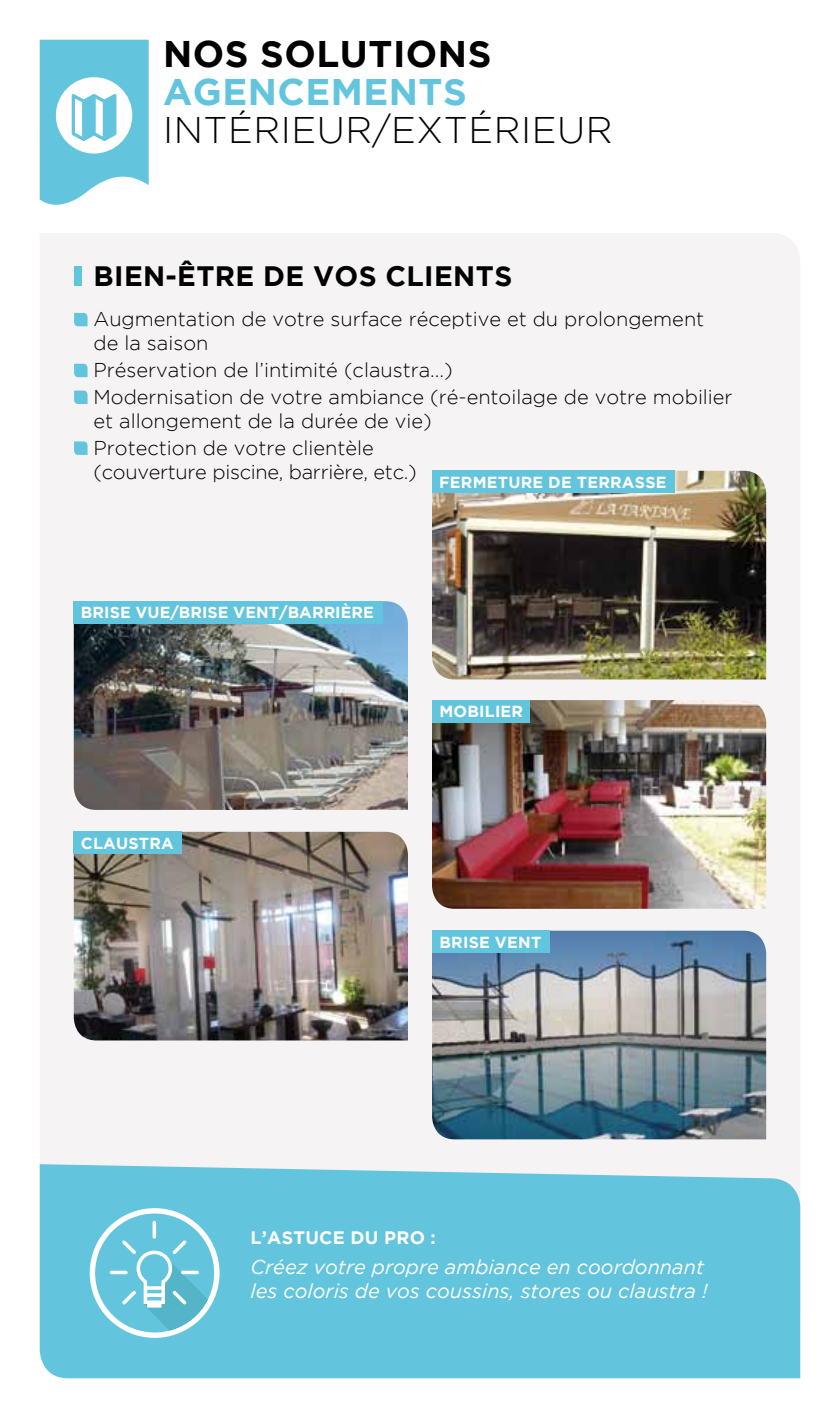
<style>
.page{position:relative;width:840px;height:1418px;background:#fff}
.page>*{position:absolute;margin:0;border:0;box-sizing:border-box;transform-origin:0 0}
.t1{font:300 37px "Gotham";letter-spacing:.015em;color:#000}
.t2{font:700 37px "Gotham";color:#000}
.t3{font:700 37px "Gotham";color:#62c4dd}
.t4{font:700 28px "Gotham";color:#000}
.t5{font:300 20px/26.8px "Gotham";color:#000}
.t6{font:italic 20px/24px "Gotham";color:#fff}
.t7{font:700 18px "Gotham";letter-spacing:.015em;color:#fff}
.t8{font:700 16px "Gotham";letter-spacing:.015em;color:#fff}
</style>
<div class="page">
<div style="left:40px;top:233px;width:759px;height:931px;background:#f5f3f3"></div>
<svg style="left:74px;top:313px;width:13px;height:13px"></svg>
<svg style="left:74px;top:364px;width:13px;height:13px"></svg>
<svg style="left:74px;top:390px;width:13px;height:14px"></svg>
<svg style="left:74px;top:441px;width:13px;height:14px"></svg>
<div style="left:74px;top:266px;width:8px;height:20px;background:#62c4dd"></div>
<img style="left:74px;top:601px;width:334px;height:209px">
<div style="left:74px;top:601px;width:309px;height:22px;background:#62c4dd"></div>
<img style="left:432px;top:471px;width:333px;height:208px">
<div style="left:432px;top:471px;width:242px;height:22px;background:#62c4dd"></div>
<img style="left:74px;top:831px;width:334px;height:209px">
<div style="left:74px;top:831px;width:108px;height:22px;background:#62c4dd"></div>
<img style="left:432px;top:700px;width:333px;height:208px">
<div style="left:432px;top:700px;width:97px;height:22px;background:#62c4dd"></div>
<img style="left:432px;top:930px;width:333px;height:209px">
<div style="left:432px;top:930px;width:117px;height:22px;background:#62c4dd"></div>
<div style="left:40px;top:1164px;width:759px;height:214px;background:#62c4dd"></div>
<svg style="left:40px;top:40px;width:109px;height:165px"></svg>
<svg style="left:90px;top:1208px;width:129px;height:129px"></svg>
<h1 class="t2" style="left:163px;top:32px;width:148px">NOS SOLUTION</h1>
<h1 class="t2" style="left:467px;top:32px;width:25px">S</h1>
<h1 class="t3" style="left:163px;top:70px;width:88px">AGENCEMENT</h1>
<h1 class="t3" style="left:443px;top:70px;width:25px">S</h1>
<h1 class="t1" style="left:163px;top:109px;width:450px">INTÉRIEUR/EXTÉRIEUR</h1>
<h2 class="t4" style="left:94px;top:260px;width:37px">BIEN</h2>
<h2 class="t4" style="left:165px;top:260px;width:51px">-ÊTRE</h2>
<h2 class="t4" style="left:263px;top:260px;width:141px">DE VOS CLIENT</h2>
<h2 class="t4" style="left:494px;top:260px;width:19px">S</h2>
<p class="t5" style="left:93px;top:307px;width:612px;line-height:24px">Augmentation de votre surface réceptive et du prolongement de la saison</p>
<p class="t5" style="left:93px;top:356px;width:640px">Préservation de l’intimité (claustra...)<br>Modernisation de votre ambiance (ré-entoilage de votre mobilier</p>
<p class="t5" style="left:93px;top:407px;width:339px">et allongement de la durée de vie)<br>Protection de votre clientèle</p>
<p class="t5" style="left:93px;top:458px;width:324px">(couverture piscine, barrière, etc.)</p>
<p class="t8" style="left:439px;top:473px;width:195px">FERMETURE DE TERRASS</p>
<p class="t8" style="left:655px;top:473px;width:12px">E</p>
<p class="t8" style="left:81px;top:603px;width:294px">BRISE VUE/BRISE VENT/BARRIÈRE</p>
<p class="t8" style="left:81px;top:833px;width:91px">CLAUSTRA</p>
<p class="t8" style="left:439px;top:702px;width:85px">MOBILIER</p>
<p class="t8" style="left:439px;top:932px;width:103px">BRISE VENT</p>
<p class="t7" style="left:250px;top:1227px;width:187px">L’ASTUCE DU PRO :</p>
<p class="t6" style="left:250px;top:1254px;width:458px">Créez votre propre ambiance en coordonnant les coloris de vos coussins, stores ou claustra !</p>
</div>
